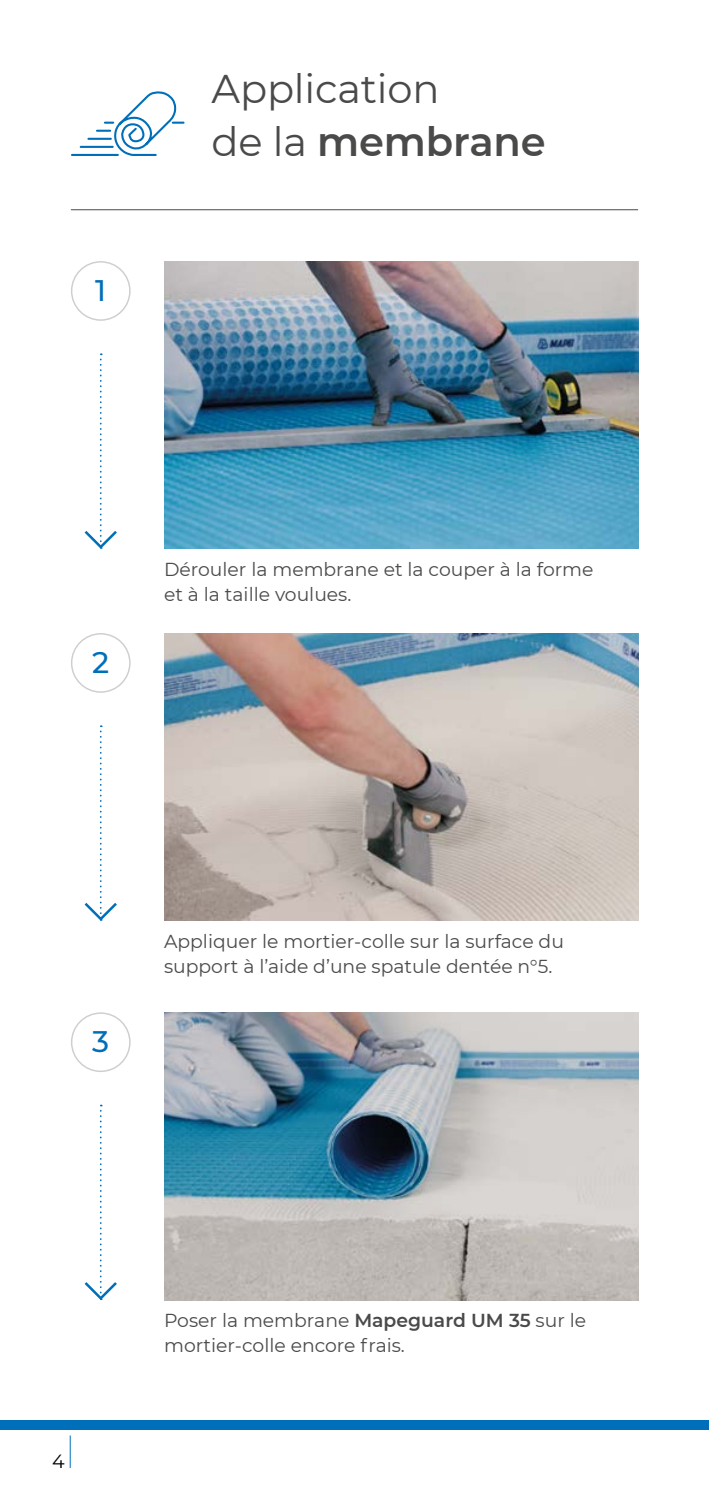
<style>
.page{position:relative;width:709px;height:1489px;background:#fff}
.page>*{position:absolute;margin:0;border:0;box-sizing:border-box;transform-origin:0 0}
.t1{font:40px/52.5px "Montserrat";letter-spacing:-.005em;color:#4a4a49}
.t2{font:500 29.75px "Montserrat";color:#006fb9}
.t3{font:19px "Montserrat";color:#000}
.t4{font:18.75px/25px "Montserrat";color:#4a4a49}
.s1{font-weight:600}
</style>
<div class="page">
<div style="left:0;top:1419px;width:709px;height:10px;background:#006fb9"></div>
<hr style="left:70px;top:1435px;width:1px;height:32px;background:#006fb9">
<hr style="left:71px;top:209px;width:567px;height:1px;background:#4a4a49">
<img style="left:164px;top:261px;width:474px;height:287px">
<div style="left:71px;top:261px;width:60px;height:60px;border:1px solid #cfcfcf;border-radius:50%"></div>
<svg style="left:85px;top:353px;width:32px;height:195px"></svg>
<img style="left:164px;top:633px;width:474px;height:287px">
<div style="left:71px;top:633px;width:60px;height:59px;border:1px solid #cfcfcf;border-radius:50%"></div>
<svg style="left:85px;top:725px;width:32px;height:195px"></svg>
<img style="left:164px;top:1012px;width:474px;height:287px">
<div style="left:71px;top:1012px;width:60px;height:60px;border:1px solid #cfcfcf;border-radius:50%"></div>
<svg style="left:85px;top:1104px;width:32px;height:195px"></svg>
<svg style="left:71px;top:91px;width:114px;height:65px"></svg>
<h2 class="t2" style="left:95px;top:270px;width:12px">1</h2>
<h1 class="t1" style="left:212px;top:62px;width:335px">Application<br>de la <span class="s1">membrane</span></h1>
<h2 class="t2" style="left:92px;top:641px;width:19px">2</h2>
<p class="t4" style="left:164px;top:556px;width:431px">Dérouler la membrane et la couper à la forme et à la taille voulues.</p>
<h2 class="t2" style="left:92px;top:1020px;width:18px">3</h2>
<p class="t4" style="left:164px;top:928px;width:401px">Appliquer le mortier-colle sur la surface du support à l’aide d’une spatule dentée n°5.</p>
<p class="t3" style="left:52px;top:1447px;width:14px">4</p>
<p class="t4" style="left:164px;top:1307px;width:423px">Poser la membrane <span class="s1">Mapeguard UM 35</span> sur le mortier-colle encore frais.</p>
</div>
